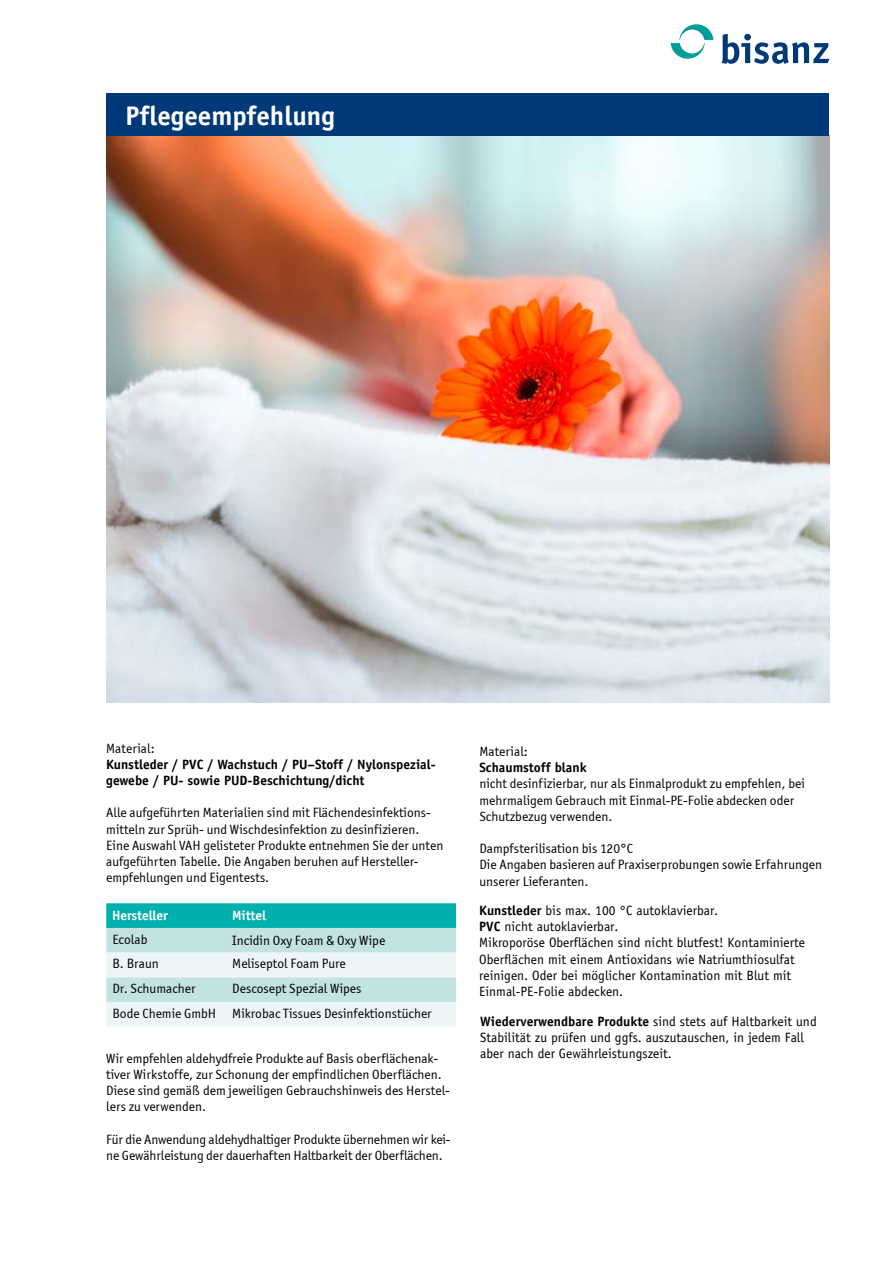
<style>
.page{position:relative;width:893px;height:1263px;background:#fff}
.page>*{position:absolute;margin:0;border:0;box-sizing:border-box;transform-origin:0 0}
.t1{font:700 27px "Officina Sans";color:#fff}
.t2{font:13.5px/16.2px "Officina Sans ITCTT Book";color:#000}
.t3{font:13.5px/16.2px "Officina Sans Std";color:#000}
.t4{font:700 13.5px/16.2px "Officina Sans";color:#000}
.t5{font:700 13.5px "Officina Sans";letter-spacing:-.01em;color:#fff}
.s1{font-weight:700}
</style>
<div class="page">
<svg style="left:722px;top:34px;width:107px;height:30px"></svg>
<svg style="left:671px;top:24px;width:42px;height:35px"></svg>
<img style="left:106px;top:136px;width:723px;height:566px">
<div style="left:106px;top:94px;width:723px;height:42px;background:#003978"></div>
<svg style="left:106px;top:903px;width:350px;height:123px"></svg>
<h1 class="t1" style="left:125px;top:99px;width:211px">Pflegeempfehlung</h1>
<p class="t2" style="left:106px;top:740px;width:50px">Material:</p>
<p class="t4" style="left:106px;top:756px;width:331px">Kunstleder / PVC / Wachstuch / PU–Stoff / Nylonspezial&shy;gewebe / PU- sowie PUD-Beschichtung/dicht</p>
<p class="t2" style="left:106px;top:805px;width:339px">Alle aufgeführten Materialien sind mit Flächendesinfektions&shy;mitteln zur Sprüh- und Wischdesinfektion zu desinfizieren.<br>Eine Auswahl VAH gelisteter Produkte entnehmen Sie der unten aufgeführten Tabelle. Die Angaben beruhen auf Hersteller&shy;empfehlungen und Eigentests.</p>
<p class="t5" style="left:112px;top:907px;width:57px">Hersteller</p>
<p class="t5" style="left:232px;top:907px;width:35px">Mittel</p>
<p class="t2" style="left:112px;top:931px;width:37px">Ecolab</p>
<p class="t2" style="left:232px;top:932px;width:154px">Incidin Oxy Foam &amp; Oxy Wipe</p>
<p class="t2" style="left:112px;top:955px;width:48px">B. Braun</p>
<p class="t2" style="left:232px;top:955px;width:115px">Meliseptol Foam Pure</p>
<p class="t2" style="left:112px;top:980px;width:85px">Dr. Schumacher</p>
<p class="t2" style="left:112px;top:976px;width:321px;line-height:24.6px;text-indent:120px">Descosept Spezial Wipes<br>Bode Chemie GmbH Mikrobac Tissues Desinfektionstücher</p>
<p class="t2" style="left:106px;top:1050px;width:345px">Wir empfehlen aldehydfreie Produkte auf Basis oberflächenak&shy;tiver Wirkstoffe, zur Schonung der empfindlichen Oberflächen.<br>Diese sind gemäß dem jeweiligen Gebrauchshinweis des Herstel&shy;lers zu verwenden.</p>
<p class="t2" style="left:106px;top:1131px;width:346px">Für die Anwendung aldehydhaltiger Produkte übernehmen wir kei&shy;ne Gewährleistung der dauerhaften Haltbarkeit der Oberflächen.</p>
<p class="t2" style="left:479px;top:743px;width:50px">Material:</p>
<p class="t4" style="left:479px;top:759px;width:109px">Schaumstoff blank</p>
<p class="t2" style="left:479px;top:776px;width:327px">nicht desinfizierbar, nur als Einmalprodukt zu empfehlen, bei mehrmaligem Gebrauch mit Einmal-PE-Folie abdecken oder<br>Schutzbezug verwenden.</p>
<p class="t2" style="left:479px;top:840px;width:344px">Dampfsterilisation bis 120°C<br>Die Angaben basieren auf Praxiserprobungen sowie Erfahrungen unserer Lieferanten.</p>
<p class="t3" style="left:479px;top:902px;width:327px"><span class="s1">Kunstleder</span> bis max. 100 °C autoklavierbar.<br><span class="s1">PVC</span> nicht autoklavierbar.<br>Mikroporöse Oberflächen sind nicht blutfest! Kontaminierte Oberflächen mit einem Antioxidans wie Natriumthiosulfat reinigen. Oder bei möglicher Kontamination mit Blut mit Einmal-PE-Folie abdecken.</p>
<p class="t3" style="left:480px;top:1013px;width:338px"><span class="s1">Wiederverwendbare Produkte</span> sind stets auf Haltbarkeit und<br>Stabilität zu prüfen und ggfs. auszutauschen, in jedem Fall aber nach der Gewährleistungszeit.</p>
</div>
